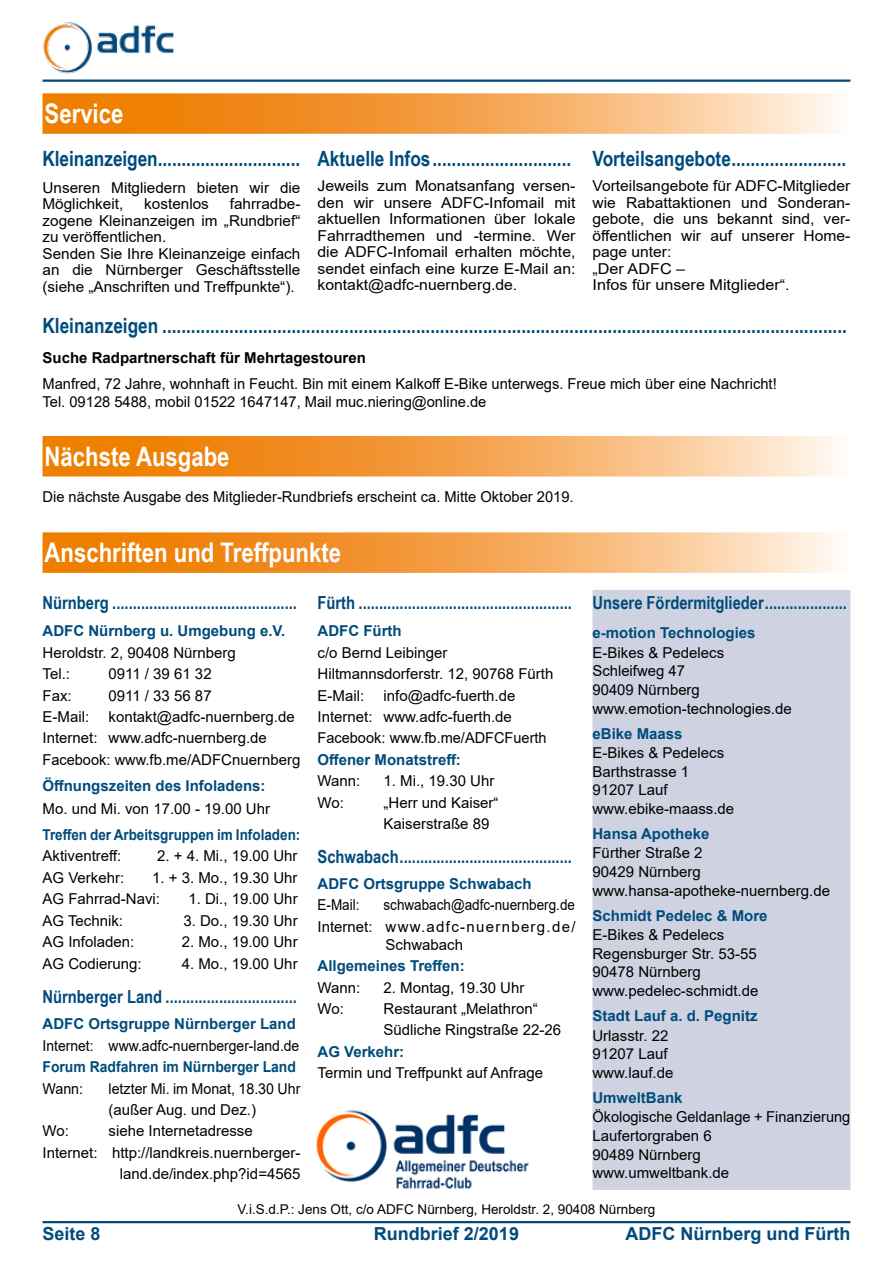
<style>
.page{position:relative;width:893px;height:1263px;background:#fff}
.page>*{position:absolute;margin:0;border:0;box-sizing:border-box;transform-origin:0 0}
.t1{font:700 27px "Arial Narrow";color:#fff}
.t2{font:700 21px "Arial Narrow";color:#004b7c}
.t3{font:700 18px "Arial Narrow";color:#004b7c}
.t4{font:700 18px "Arial";color:#004b7c}
.t5{font:15px/18.6px "Arial";color:#000}
.t6{font:700 15px "Arial";color:#004b7c}
.t7{font:15px/16.5px "Arial";color:#000;text-align:justify;scale:1.05 1}
.t8{font:15px/16.5px "Arial";color:#000;scale:1.04 1}
.t9{font:15px/21.5px "Arial";color:#000;text-align:right;scale:.9 1}
.t10{font:15px/21.5px "Arial";color:#000;scale:.95 1}
.t11{font:700 15px "Arial";color:#000}
.t12{font:15px "Arial";color:#000;scale:.93 1}
.t13{font:700 15px "Arial";color:#004b7c;scale:.9 1}
.t14{font:700 15px "Arial";color:#004b7c;scale:.93 1}
.t15{font:13.5px "Arial";color:#000}
</style>
<div class="page">
<hr style="left:43px;top:1221px;width:807px;height:2px;background:#004b7c">
<hr style="left:43px;top:80px;width:807px;height:2px;background:#004b7c">
<img style="left:43px;top:22px;width:132px;height:52px">
<div style="left:592px;top:590px;width:258px;height:600px;background:#cfd3e1"></div>
<svg style="left:43px;top:532px;width:795px;height:41px;background:#f4a856"></svg>
<img style="left:316px;top:1110px;width:213px;height:79px">
<svg style="left:43px;top:93px;width:795px;height:41px;background:#f4a856"></svg>
<svg style="left:43px;top:436px;width:795px;height:40px;background:#f4a754"></svg>
<h1 class="t1" style="left:45px;top:98px;width:80px">Service</h1>
<h2 class="t2" style="left:317px;top:147px;width:255px">Aktuelle Infos.............................</h2>
<p class="t7" style="left:317px;top:178px;width:247px">Jeweils zum Monatsanfang versen&shy;den wir unsere ADFC-Infomail mit aktuellen Informationen über lokale Fahrradthemen und -termine. Wer die ADFC-Infomail erhalten möchte, sendet einfach eine kurze E-Mail an: kontakt@adfc-nuernberg.de.</p>
<h2 class="t2" style="left:592px;top:147px;width:255px">Vorteilsangebote........................</h2>
<p class="t8" style="left:592px;top:178px;width:249px">Vorteilsangebote für ADFC-Mitglieder wie Rabattaktionen und Sonderan&shy;gebote, die uns bekannt sind, ver&shy;öffentlichen wir auf unserer Home&shy;page unter:<br>„Der ADFC –<br>Infos für unsere Mitglieder“.</p>
<h2 class="t2" style="left:43px;top:314px;width:806px">Kleinanzeigen ...............................................................................................................................................</h2>
<p class="t11" style="left:43px;top:347px;width:325px">Suche Radpartnerschaft für Mehrtagestouren</p>
<p class="t5" style="left:43px;top:375px;width:736px;line-height:18px">Manfred, 72 Jahre, wohnhaft in Feucht. Bin mit einem Kalkoff E-Bike unterwegs. Freue mich über eine Nachricht!<br>Tel. 09128 5488, mobil 01522 1647147, Mail muc.niering@online.de</p>
<h2 class="t2" style="left:43px;top:147px;width:259px">Kleinanzeigen..............................</h2>
<p class="t5" style="left:43px;top:179px;width:259px;line-height:16.5px">Unseren Mitgliedern bieten wir die<br>Möglichkeit,</p>
<p class="t5" style="left:43px;top:196px;width:259px;line-height:16.5px;text-indent:187px">fahrradbe&shy;zogene Kleinanzeigen im „Rundbrief“ zu veröffentlichen.<br>Senden Sie Ihre Kleinanzeige einfach an die Nürnberger Geschäftsstelle (siehe „Anschriften und Treffpunkte“).</p>
<p class="t5" style="left:144px;top:195px;width:66px">kostenlos</p>
<h1 class="t1" style="left:45px;top:441px;width:186px">Nächste Ausgabe</h1>
<p class="t5" style="left:43px;top:488px;width:533px">Die nächste Ausgabe des Mitglieder-Rundbriefs erscheint ca. Mitte Oktober 2019.</p>
<h1 class="t1" style="left:45px;top:537px;width:298px">Anschriften und Treffpunkte</h1>
<p class="t3" style="left:43px;top:592px;width:256px">Nürnberg .............................................</p>
<p class="t6" style="left:43px;top:620px;width:244px">ADFC Nürnberg u. Umgebung e.V.</p>
<p class="t5" style="left:43px;top:642px;width:195px;line-height:21.5px">Heroldstr. 2, 90408 Nürnberg<br>Tel.:</p>
<p class="t5" style="left:109px;top:664px;width:105px">0911 / 39 61 32</p>
<p class="t5" style="left:43px;top:686px;width:31px">Fax:</p>
<p class="t5" style="left:109px;top:686px;width:105px">0911 / 33 56 87</p>
<p class="t5" style="left:43px;top:707px;width:48px">E-Mail:</p>
<p class="t5" style="left:43px;top:706px;width:259px;line-height:21.5px;text-indent:66px">kontakt@adfc-nuernberg.de<br>Internet: www.adfc-nuernberg.de<br>Facebook: www.fb.me/ADFCnuernberg</p>
<p class="t6" style="left:43px;top:775px;width:225px">Öffnungszeiten des Infoladens:</p>
<p class="t5" style="left:43px;top:799px;width:229px">Mo. und Mi. von 17.00 - 19.00 Uhr</p>
<p class="t13" style="left:43px;top:824px;width:288px">Treffen der Arbeitsgruppen im Infoladen:</p>
<p class="t5" style="left:43px;top:847px;width:80px">Aktiventreff:</p>
<p class="t5" style="left:157px;top:847px;width:142px">2. + 4. Mi., 19.00 Uhr</p>
<p class="t5" style="left:43px;top:868px;width:83px">AG Verkehr:</p>
<p class="t5" style="left:43px;top:867px;width:257px;line-height:21.5px;text-indent:110px">1. + 3. Mo., 19.30 Uhr<br>AG Fahrrad-Navi:</p>
<p class="t5" style="left:188px;top:889px;width:111px">1. Di., 19.00 Uhr</p>
<p class="t5" style="left:43px;top:911px;width:82px">AG Technik:</p>
<p class="t5" style="left:183px;top:911px;width:116px">3. Do., 19.30 Uhr</p>
<p class="t5" style="left:43px;top:932px;width:93px">AG Infoladen:</p>
<p class="t5" style="left:182px;top:932px;width:117px">2. Mo., 19.00 Uhr</p>
<p class="t5" style="left:43px;top:954px;width:101px">AG Codierung:</p>
<p class="t5" style="left:182px;top:954px;width:117px">4. Mo., 19.00 Uhr</p>
<p class="t3" style="left:43px;top:986px;width:256px">Nürnberger Land ................................</p>
<p class="t6" style="left:43px;top:1013px;width:255px">ADFC Ortsgruppe Nürnberger Land</p>
<p class="t12" style="left:43px;top:1035px;width:278px">Internet: www.adfc-nuernberger-land.de</p>
<p class="t14" style="left:43px;top:1056px;width:274px">Forum Radfahren im Nürnberger Land</p>
<p class="t10" style="left:43px;top:1077px;width:44px">Wann:</p>
<p class="t10" style="left:109px;top:1077px;width:204px">letzter Mi. im Monat, 18.30 Uhr (außer Aug. und Dez.)</p>
<p class="t5" style="left:43px;top:1122px;width:28px">Wo:</p>
<p class="t5" style="left:109px;top:1122px;width:146px">siehe Internetadresse</p>
<p class="t5" style="left:43px;top:1143px;width:259px">Internet: http://landkreis.nuernberger-</p>
<p class="t5" style="left:120px;top:1164px;width:182px">land.de/index.php?id=4565</p>
<p class="t3" style="left:317px;top:592px;width:256px">Fürth ....................................................</p>
<p class="t6" style="left:317px;top:620px;width:86px">ADFC Fürth</p>
<p class="t5" style="left:317px;top:642px;width:237px;line-height:21.5px">c/o Bernd Leibinger<br>Hiltmannsdorferstr. 12, 90768 Fürth<br>E-Mail:</p>
<p class="t5" style="left:317px;top:684px;width:231px;line-height:21.5px;text-indent:66px">info@adfc-fuerth.de<br>Internet: www.adfc-fuerth.de<br>Facebook: www.fb.me/ADFCFuerth</p>
<p class="t6" style="left:317px;top:749px;width:145px">Offener Monatstreff:</p>
<p class="t5" style="left:317px;top:771px;width:44px">Wann:</p>
<p class="t5" style="left:383px;top:771px;width:112px">1. Mi., 19.30 Uhr</p>
<p class="t5" style="left:317px;top:793px;width:28px">Wo:</p>
<p class="t5" style="left:383px;top:791px;width:117px;line-height:21.5px">„Herr und Kaiser“<br>Kaiserstraße 89</p>
<p class="t3" style="left:317px;top:846px;width:256px">Schwabach..........................................</p>
<p class="t6" style="left:317px;top:873px;width:216px">ADFC Ortsgruppe Schwabach</p>
<p class="t9" style="left:317px;top:894px;width:48px">E-Mail:</p>
<p class="t9" style="left:317px;top:894px;width:288px">schwabach@adfc-nuernberg.de<br>Internet: www.adfc-nuernberg.de/</p>
<p class="t5" style="left:386px;top:935px;width:79px">Schwabach</p>
<p class="t6" style="left:317px;top:955px;width:149px">Allgemeines Treffen:</p>
<p class="t5" style="left:317px;top:978px;width:44px">Wann:</p>
<p class="t5" style="left:383px;top:978px;width:142px">2. Montag, 19.30 Uhr</p>
<p class="t5" style="left:317px;top:999px;width:28px">Wo:</p>
<p class="t5" style="left:383px;top:998px;width:179px;line-height:21.5px">Restaurant „Melathron“<br>Südliche Ringstraße 22-26</p>
<p class="t6" style="left:317px;top:1041px;width:88px">AG Verkehr:</p>
<p class="t5" style="left:317px;top:1063px;width:227px">Termin und Treffpunkt auf Anfrage</p>
<p class="t3" style="left:592px;top:592px;width:256px">Unsere Fördermitglieder....................</p>
<p class="t6" style="left:592px;top:622px;width:165px">e-motion Technologies</p>
<p class="t5" style="left:592px;top:643px;width:201px">E-Bikes &amp; Pedelecs<br>Schleifweg 47<br>90409 Nürnberg www.emotion-technologies.de</p>
<p class="t6" style="left:592px;top:723px;width:92px">eBike Maass</p>
<p class="t5" style="left:592px;top:743px;width:143px">E-Bikes &amp; Pedelecs<br>Barthstrasse 1<br>91207 Lauf www.ebike-maass.de</p>
<p class="t6" style="left:592px;top:823px;width:118px">Hansa Apotheke</p>
<p class="t5" style="left:592px;top:844px;width:239px">Fürther Straße 2<br>90429 Nürnberg www.hansa-apotheke-nuernberg.de</p>
<p class="t6" style="left:592px;top:905px;width:177px">Schmidt Pedelec &amp; More</p>
<p class="t5" style="left:592px;top:925px;width:167px">E-Bikes &amp; Pedelecs<br>Regensburger Str. 53-55<br>90478 Nürnberg www.pedelec-schmidt.de</p>
<p class="t6" style="left:592px;top:1005px;width:167px">Stadt Lauf a. d. Pegnitz</p>
<p class="t5" style="left:592px;top:1026px;width:82px">Urlasstr. 22<br>91207 Lauf www.lauf.de</p>
<p class="t6" style="left:592px;top:1087px;width:92px">UmweltBank</p>
<p class="t5" style="left:592px;top:1108px;width:259px">Ökologische Geldanlage + Finanzierung<br>Laufertorgraben 6<br>90489 Nürnberg<br>www.umweltbank.de</p>
<p class="t15" style="left:237px;top:1200px;width:419px">V.i.S.d.P.: Jens Ott, c/o ADFC Nürnberg, Heroldstr. 2, 90408 Nürnberg</p>
<p class="t4" style="left:43px;top:1221px;width:60px">Seite 8</p>
<p class="t4" style="left:374px;top:1221px;width:147px">Rundbrief 2/2019</p>
<p class="t4" style="left:625px;top:1221px;width:226px">ADFC Nürnberg und Fürth</p>
</div>
